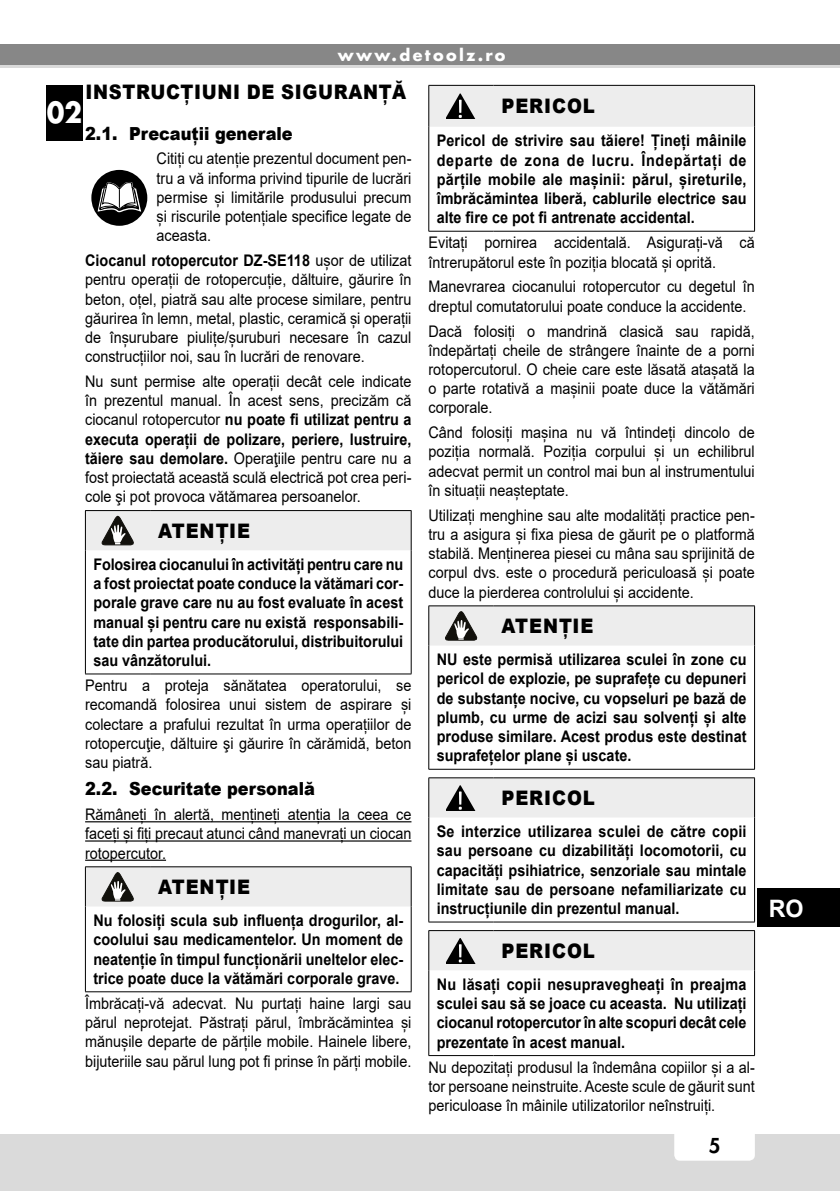
<style>
.page{position:relative;width:840px;height:1191px;background:#fff}
.page>*{position:absolute;margin:0;border:0;box-sizing:border-box;transform-origin:0 0}
.t1{font:700 28.2px "Futura";color:#fff;scale:.91 1}
.t2{font:700 24px "Arial";color:#fff}
.t3{font:900 20px "Arial";letter-spacing:.05em;color:#000;scale:.9 1}
.t4{font:800 20px "Futura";color:#000}
.t5{font:900 18px "Arial";color:#000;scale:.9 1}
.t6{font:16px/19.2px "Arial";color:#000;text-align:justify;scale:.9 1}
.t7{font:700 16px/19.2px "Arial";color:#000;text-align:justify;scale:.9 1}
.t8{font:700 16px "Futura";letter-spacing:.15em;color:#fff}
.s1{font-weight:700}
</style>
<div class="page">
<div style="left:0;top:1134px;width:839px;height:57px;background:#dadada"></div>
<div style="left:674px;top:1120px;width:80px;height:40px;background:#fff;border-radius:6px"></div>
<div style="left:0;top:44px;width:839px;height:24px;background:#878787"></div>
<hr style="left:0;top:65px;width:839px;height:3px;background:#dadada">
<div style="left:757px;top:888px;width:82px;height:39px;background:#000"></div>
<hr style="left:85px;top:821px;width:326px;height:1px;background:#000">
<hr style="left:85px;top:840px;width:326px;height:1px;background:#000">
<hr style="left:85px;top:859px;width:81px;height:1px;background:#000">
<div style="left:91px;top:170px;width:56px;height:56px;background:#000;border-radius:50%"></div>
<svg style="left:97px;top:169px;width:44px;height:54px"></svg>
<hr style="left:410px;top:550px;width:1px;height:123px;background:#000">
<hr style="left:85px;top:550px;width:1px;height:123px;background:#000">
<hr style="left:85px;top:673px;width:65px;height:1px;background:#000">
<hr style="left:150px;top:673px;width:261px;height:1px;background:#000">
<svg style="left:85px;top:510px;width:326px;height:40px;background:#dfdfdf"></svg>
<hr style="left:410px;top:906px;width:1px;height:85px;background:#000">
<hr style="left:85px;top:906px;width:1px;height:85px;background:#000">
<hr style="left:85px;top:991px;width:65px;height:1px;background:#000">
<hr style="left:150px;top:991px;width:261px;height:1px;background:#000">
<svg style="left:85px;top:866px;width:326px;height:40px;background:#dfdfdf"></svg>
<hr style="left:753px;top:127px;width:1px;height:104px;background:#000">
<hr style="left:428px;top:127px;width:1px;height:104px;background:#000">
<hr style="left:428px;top:231px;width:65px;height:1px;background:#000">
<hr style="left:493px;top:231px;width:261px;height:1px;background:#000">
<div style="left:428px;top:85px;width:326px;height:42px;background:#ededed"></div>
<hr style="left:753px;top:645px;width:1px;height:124px;background:#000">
<hr style="left:428px;top:605px;width:65px;height:1px;background:#000">
<hr style="left:493px;top:605px;width:261px;height:1px;background:#000">
<hr style="left:428px;top:645px;width:1px;height:124px;background:#000">
<hr style="left:428px;top:769px;width:65px;height:1px;background:#000">
<hr style="left:493px;top:769px;width:261px;height:1px;background:#000">
<svg style="left:428px;top:606px;width:326px;height:39px;background:#e2e2e2"></svg>
<hr style="left:753px;top:817px;width:1px;height:104px;background:#000">
<hr style="left:428px;top:777px;width:65px;height:1px;background:#000">
<hr style="left:493px;top:777px;width:261px;height:1px;background:#000">
<hr style="left:428px;top:817px;width:1px;height:104px;background:#000">
<hr style="left:428px;top:921px;width:65px;height:1px;background:#000">
<hr style="left:493px;top:921px;width:261px;height:1px;background:#000">
<div style="left:428px;top:778px;width:326px;height:39px;background:#ededed"></div>
<hr style="left:753px;top:970px;width:1px;height:85px;background:#000">
<hr style="left:428px;top:970px;width:1px;height:85px;background:#000">
<hr style="left:428px;top:1055px;width:65px;height:1px;background:#000">
<hr style="left:493px;top:1055px;width:261px;height:1px;background:#000">
<svg style="left:428px;top:930px;width:326px;height:40px;background:#dfdfdf"></svg>
<div style="left:46px;top:85px;width:37px;height:56px;background:#000"></div>
<p class="t8" style="left:338px;top:44px;width:169px">www.detoolz.ro</p>
<p class="t3" style="left:85px;top:78px;width:358px">INSTRUCȚIUNI DE SIGURANȚĂ</p>
<p class="t5" style="left:85px;top:120px;width:232px">2.1. Precauții generale</p>
<p class="t6" style="left:156px;top:149px;width:284px">Citiți cu atenție prezentul document pen&shy;tru a vă informa privind tipurile de lucrări permise și limitările produsului precum și riscurile potențiale specifice legate de aceasta.</p>
<p class="t6" style="left:85px;top:251px;width:364px"><span class="s1">Ciocanul rotopercutor DZ-SE118</span> ușor de utilizat pentru operații de rotopercuție, dăltuire, găurire în beton, oțel, piatră sau alte procese similare, pentru găurirea în lemn, metal, plastic, ceramică și operații de înșurubare piulițe/șuruburi necesare în cazul construcțiilor noi, sau în lucrări de renovare.</p>
<p class="t6" style="left:85px;top:372px;width:364px">Nu sunt permise alte operații decât cele indicate în prezentul manual. În acest sens, precizăm că ciocanul rotopercutor <span class="s1">nu poate fi utilizat pentru a executa operații de polizare, periere, lustruire, tăiere sau demolare.</span> Operaţiile pentru care nu a fost proiectată această sculă electrică pot crea peri&shy;cole şi pot provoca vătămarea persoanelor.</p>
<p class="t3" style="left:158px;top:516px;width:104px">ATENȚIE</p>
<p class="t7" style="left:93px;top:555px;width:345px">Folosirea ciocanului în activități pentru care nu a fost proiectat poate conduce la vătămari cor&shy;porale grave care nu au fost evaluate în acest manual și pentru care nu există responsabili&shy;tate din partea producătorului, distribuitorului sau vânzătorului.</p>
<p class="t6" style="left:85px;top:676px;width:364px">Pentru a proteja sănătatea operatorului, se recomandă folosirea unui sistem de aspirare și colectare a prafului rezultat în urma operațiilor de rotopercuţie, dăltuire şi găurire în cărămidă, beton sau piatră.</p>
<p class="t5" style="left:85px;top:775px;width:257px">2.2. Securitate personală</p>
<p class="t6" style="left:85px;top:804px;width:364px">Rămâneți în alertă, mențineți atenția la ceea ce faceți și fiți precaut atunci când manevrați un ciocan rotopercutor.</p>
<p class="t3" style="left:158px;top:872px;width:104px">ATENȚIE</p>
<p class="t7" style="left:93px;top:911px;width:345px">Nu folosiți scula sub influența drogurilor, al&shy;coolului sau medicamentelor. Un moment de neatenție în timpul funcționării uneltelor elec&shy;trice poate duce la vătămări corporale grave.</p>
<p class="t6" style="left:85px;top:993px;width:364px">Îmbrăcați-vă adecvat. Nu purtați haine largi sau părul neprotejat. Păstrați părul, îmbrăcămintea și mănușile departe de părțile mobile. Hainele libere, bijuteriile sau părul lung pot fi prinse în părți mobile.</p>
<h1 class="t1" style="left:47px;top:93px;width:40px">02</h1>
<p class="t3" style="left:501px;top:92px;width:105px">PERICOL</p>
<p class="t7" style="left:436px;top:131px;width:345px">Pericol de strivire sau tăiere! Țineți mâinile departe de zona de lucru. Îndepărtați de părțile mobile ale mașinii: părul, șireturile, îmbrăcămintea liberă, cablurile electrice sau alte fire ce pot fi antrenate accidental.</p>
<p class="t6" style="left:428px;top:233px;width:364px">Evitați pornirea accidentală. Asigurați-vă că întrerupătorul este în poziția blocată și oprită.</p>
<p class="t6" style="left:428px;top:277px;width:364px">Manevrarea ciocanului rotopercutor cu degetul în dreptul comutatorului poate conduce la accidente.</p>
<p class="t6" style="left:428px;top:321px;width:364px">Dacă folosiți o mandrină clasică sau rapidă, îndepărtați cheile de strângere înainte de a porni rotopercutorul. O cheie care este lăsată atașată la o parte rotativă a mașinii poate duce la vătămări corporale.</p>
<p class="t6" style="left:428px;top:423px;width:364px">Când folosiți mașina nu vă întindeți dincolo de poziția normală. Poziția corpului și un echilibrul adecvat permit un control mai bun al instrumentului în situații neașteptate.</p>
<p class="t6" style="left:428px;top:505px;width:364px">Utilizați menghine sau alte modalități practice pen&shy;tru a asigura și fixa piesa de găurit pe o platformă stabilă. Menținerea piesei cu mâna sau sprijinită de corpul dvs. este o procedură periculoasă și poate duce la pierderea controlului și accidente.</p>
<p class="t3" style="left:501px;top:611px;width:104px">ATENȚIE</p>
<p class="t7" style="left:436px;top:650px;width:345px">NU este permisă utilizarea sculei în zone cu pericol de explozie, pe suprafețe cu depuneri de substanțe nocive, cu vopseluri pe bază de plumb, cu urme de acizi sau solvenți și alte produse similare. Acest produs este destinat suprafețelor plane și uscate.</p>
<p class="t3" style="left:501px;top:783px;width:105px">PERICOL</p>
<p class="t7" style="left:436px;top:822px;width:345px">Se interzice utilizarea sculei de către copii sau persoane cu dizabilități locomotorii, cu capacități psihiatrice, senzoriale sau mintale limitate sau de persoane nefamiliarizate cu instrucțiunile din prezentul manual.</p>
<p class="t3" style="left:501px;top:936px;width:105px">PERICOL</p>
<p class="t7" style="left:436px;top:975px;width:345px">Nu lăsați copii nesupravegheați în preajma sculei sau să se joace cu aceasta. Nu utilizați ciocanul rotopercutor în alte scopuri decât cele prezentate în acest manual.</p>
<p class="t6" style="left:428px;top:1057px;width:364px">Nu depozitați produsul la îndemâna copiilor și a al&shy;tor persoane neinstruite. Aceste scule de găurit sunt periculoase în mâinile utilizatorilor neînstruiți.</p>
<p class="t4" style="left:708px;top:1132px;width:13px">5</p>
<h2 class="t2" style="left:768px;top:891px;width:36px">RO</h2>
</div>
